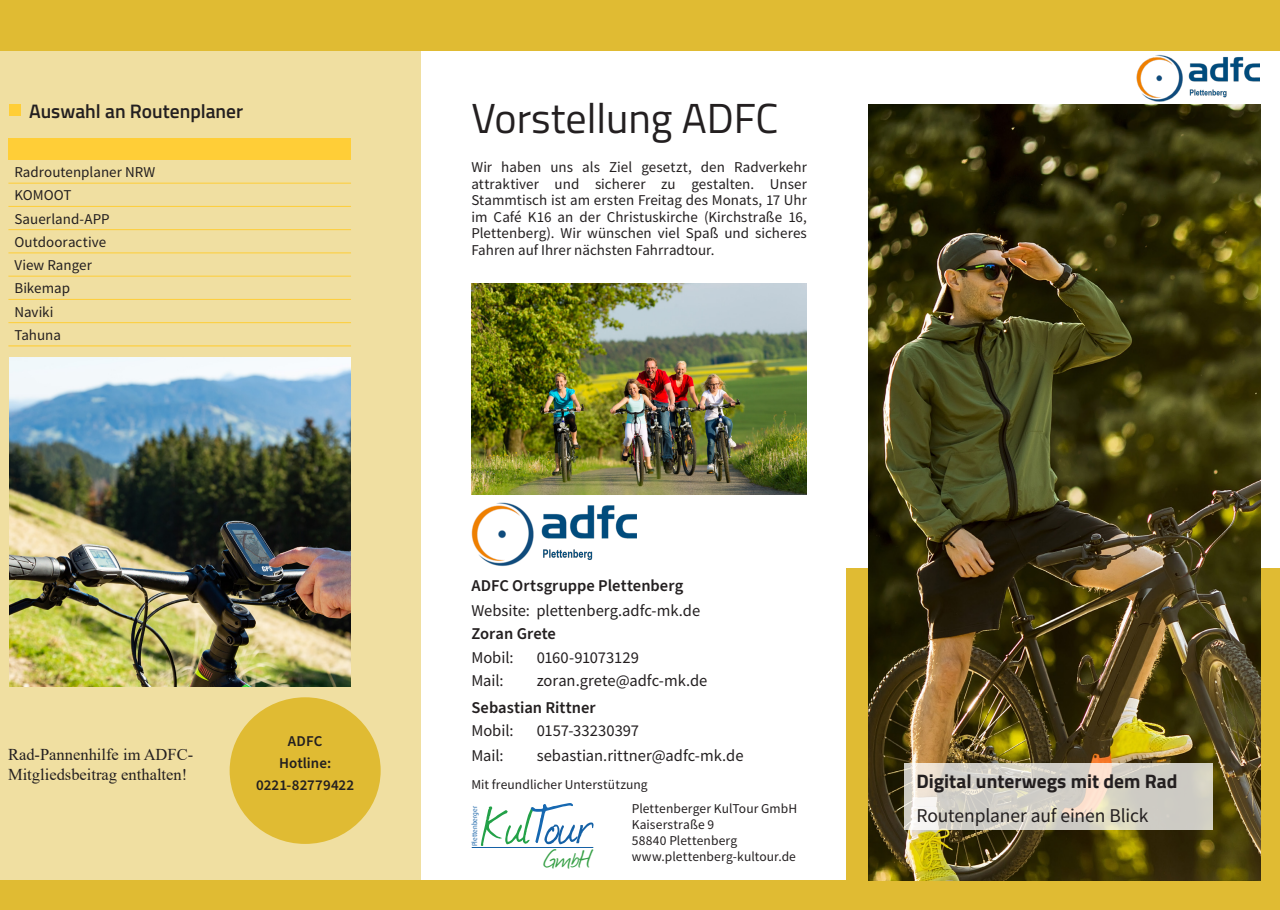
<style>
.page{position:relative;width:1280px;height:910px;background:#fff}
.page>*{position:absolute;margin:0;border:0;box-sizing:border-box;transform-origin:0 0}
.t1{font:42px "Titillium Web";color:#231f20}
.t2{font:29.55px "Journal";color:#38a047}
.t3{font:19.5px "Source Sans Pro";letter-spacing:-.005em;color:#231f20}
.t4{font:700 19.5px "Titillium Web";color:#231f20}
.t5{font:600 19.5px "Titillium Web";color:#231f20}
.t6{font:16.5px "Source Sans Pro";color:#231f20}
.t7{font:600 16.5px "Source Sans Pro";color:#231f20}
.t8{font:16.5px/19.8px "Times New Roman";color:#231f20}
.t9{font:15px/23.2px "Source Sans Pro";color:#231f20;text-align:justify}
.t10{font:600 15px/22px "Source Sans Pro";letter-spacing:.005em;color:#231f20;text-align:center}
.t11{font:13.5px/16px "Source Sans Pro";letter-spacing:.01em;color:#231f20}
.t12{font:7.05px "Dax Pro";color:#1561a6}
</style>
<div class="page">
<div style="left:0;top:0;width:1280px;height:51px;background:#e0bb33"></div>
<div style="left:0;top:880px;width:1280px;height:30px;background:#e0bb33"></div>
<div style="left:846px;top:568px;width:434px;height:312px;background:#e0bb33"></div>
<div style="left:0;top:51px;width:421px;height:829px;background:#f0dfa1"></div>
<img style="left:1136px;top:54px;width:123px;height:48px">
<img style="left:471px;top:502px;width:166px;height:64px">
<hr style="left:472px;top:847px;width:121px;height:1px;background:#1561a6">
<div style="left:8px;top:139px;width:343px;height:21px;background:#ffce37"></div>
<hr style="left:8px;top:183px;width:343px;height:1px;background:#ffce37">
<hr style="left:8px;top:206px;width:343px;height:1px;background:#ffce37">
<hr style="left:8px;top:229px;width:343px;height:1px;background:#ffce37">
<hr style="left:8px;top:253px;width:343px;height:1px;background:#ffce37">
<hr style="left:8px;top:276px;width:343px;height:1px;background:#ffce37">
<hr style="left:8px;top:299px;width:343px;height:1px;background:#ffce37">
<hr style="left:8px;top:322px;width:343px;height:1px;background:#ffce37">
<hr style="left:8px;top:345px;width:343px;height:1px;background:#ffce37">
<div style="left:9px;top:104px;width:11px;height:12px;background:#ffce37"></div>
<div style="left:230px;top:697px;width:151px;height:147px;background:#e0bb33;border-radius:50%"></div>
<img style="left:471px;top:283px;width:336px;height:211px">
<img style="left:9px;top:357px;width:342px;height:329px">
<img style="left:869px;top:104px;width:391px;height:776px">
<svg style="left:904px;top:763px;width:308px;height:67px;background:#d8d3c9"></svg>
<h3 class="t5" style="left:29px;top:96px;width:216px">Auswahl an Routenplaner</h3>
<p class="t9" style="left:14px;top:160px;width:142px;text-align:left">Radroutenplaner NRW<br>KOMOOT<br>Sauerland-APP<br>Outdooractive<br>View Ranger<br>Bikemap<br>Naviki<br>Tahuna</p>
<p class="t8" style="left:8px;top:744px;width:187px">Rad-Pannenhilfe im ADFC-<br>Mitgliedsbeitrag enthalten!</p>
<p class="t10" style="left:256px;top:730px;width:100px">ADFC<br>Hotline:<br>0221-82779422</p>
<h1 class="t1" style="left:471px;top:88px;width:309px">Vorstellung ADFC</h1>
<p class="t9" style="left:471px;top:159px;width:337px;line-height:16.5px">Wir haben uns als Ziel gesetzt, den Radverkehr attraktiver und sicherer zu gestalten. Unser Stammtisch ist am ersten Freitag des Monats, 17 Uhr im Café K16 an der Christuskirche (Kirchstraße 16, Plettenberg). Wir wünschen viel Spaß und sicheres Fahren auf Ihrer nächsten Fahrradtour.</p>
<p class="t7" style="left:471px;top:574px;width:213px">ADFC Ortsgruppe Plettenberg</p>
<p class="t6" style="left:471px;top:600px;width:230px">Website: plettenberg.adfc-mk.de</p>
<p class="t7" style="left:471px;top:622px;width:86px">Zoran Grete</p>
<p class="t6" style="left:471px;top:646px;width:44px">Mobil:</p>
<p class="t6" style="left:537px;top:646px;width:104px">0160-91073129</p>
<p class="t6" style="left:471px;top:670px;width:34px">Mail:</p>
<p class="t6" style="left:537px;top:670px;width:172px">zoran.grete@adfc-mk.de</p>
<p class="t7" style="left:471px;top:696px;width:126px">Sebastian Rittner</p>
<p class="t6" style="left:471px;top:720px;width:44px">Mobil:</p>
<p class="t6" style="left:537px;top:720px;width:104px">0157-33230397</p>
<p class="t6" style="left:471px;top:745px;width:34px">Mail:</p>
<p class="t6" style="left:537px;top:745px;width:208px">sebastian.rittner@adfc-mk.de</p>
<h3 class="t4" style="left:916px;top:766px;width:263px">Digital unterwegs mit dem Rad</h3>
<p class="t11" style="left:471px;top:776px;width:178px">Mit freundlicher Unterstützung</p>
<h2 class="t2" style="left:481px;top:838px;width:112px"><sup>Kul</sup><sup>T</sup><sup>our</sup>GmbH</h2>
<p class="t11" style="left:632px;top:800px;width:167px">Plettenberger KulTour GmbH<br>Kaiserstraße 9<br>58840 Plettenberg www.plettenberg-kultour.de</p>
<h3 class="t3" style="left:916px;top:803px;width:234px">Routenplaner auf einen Blick</h3>
<p class="t12" style="left:470px;top:846px;width:42px;rotate:-90deg">Plettenberger</p>
</div>
